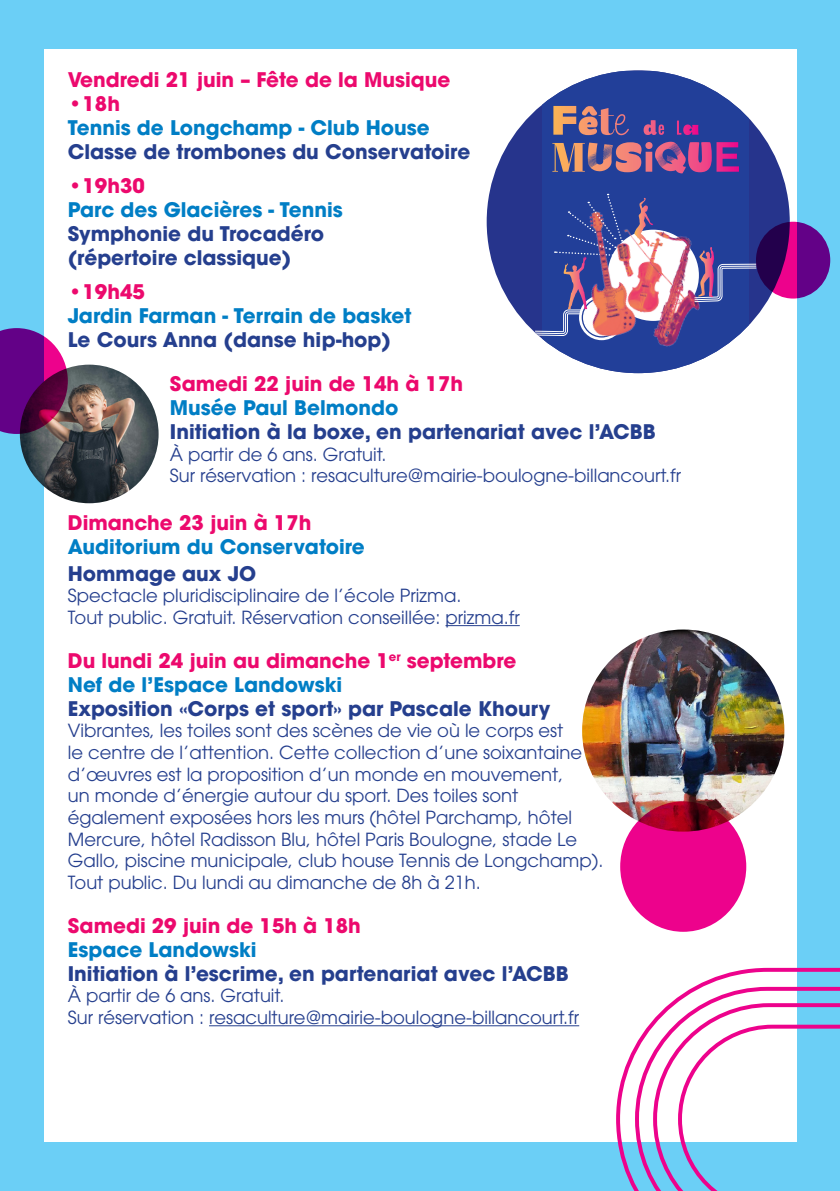
<style>
.page{position:relative;width:840px;height:1191px;background:#fff}
.page>*{position:absolute;margin:0;border:0;box-sizing:border-box;transform-origin:0 0}
.t1{font:700 20px "ITC Avant Garde Pro";color:#253f8e}
.t2{font:700 20px "ITC Avant Garde Pro";color:#007ec5}
.t3{font:700 20px "ITC Avant Garde Pro";color:#ec096d}
.t4{font:18px/21.6px "ITC Avant Garde Pro";color:#253f8e}
</style>
<div class="page">
<div style="left:0;top:0;width:839px;height:1191px;background:#6bcff6"></div>
<div style="left:44px;top:49px;width:751px;height:1093px;background:#fff"></div>
<hr style="left:445px;top:625px;width:74px;height:1px;background:#253f8e">
<hr style="left:209px;top:1025px;width:370px;height:1px;background:#253f8e">
<img style="left:20px;top:365px;width:138px;height:138px;border-radius:69px">
<svg style="left:0;top:328px;width:68px;height:106px;background:#78207b"></svg>
<div style="left:486px;top:70px;width:303px;height:303px;background:#26348c;border-radius:50%"></div>
<svg style="left:542px;top:71px;width:206px;height:302px;fill:#223f99"></svg>
<svg style="left:654px;top:143px;width:31px;height:30px"></svg>
<svg style="left:553px;top:106px;width:145px;height:29px"></svg>
<img style="left:532px;top:203px;width:150px;height:150px">
<svg style="left:634px;top:198px;width:22px;height:22px"></svg>
<img style="left:620px;top:220px;width:101px;height:137px">
<svg style="left:534px;top:194px;width:88px;height:142px"></svg>
<svg style="left:693px;top:247px;width:63px;height:55px"></svg>
<svg style="left:755px;top:222px;width:74px;height:76px;background:#6b0174"></svg>
<img style="left:581px;top:629px;width:202px;height:202px;border-radius:101px">
<svg style="left:620px;top:801px;width:125px;height:130px;background:#de027b"></svg>
<svg style="left:616px;top:968px;width:223px;height:223px"></svg>
<p class="t3" style="left:68px;top:66px;width:384px">Vendredi 21 juin – Fête de la Musique</p>
<p class="t3" style="left:68px;top:90px;width:54px">•18h</p>
<p class="t2" style="left:68px;top:114px;width:363px">Tennis de Longchamp - Club House</p>
<p class="t1" style="left:68px;top:138px;width:404px">Classe de trombones du Conservatoire</p>
<p class="t3" style="left:68px;top:172px;width:78px">•19h30</p>
<p class="t2" style="left:68px;top:196px;width:276px">Parc des Glacières - Tennis</p>
<p class="t1" style="left:68px;top:220px;width:258px">Symphonie du Trocadéro</p>
<p class="t1" style="left:68px;top:244px;width:225px">(répertoire classique)</p>
<p class="t3" style="left:68px;top:278px;width:78px">•19h45</p>
<p class="t2" style="left:68px;top:302px;width:345px">Jardin Farman - Terrain de basket</p>
<p class="t1" style="left:68px;top:326px;width:324px">Le Cours Anna (danse hip-hop)</p>
<p class="t3" style="left:170px;top:370px;width:294px">Samedi 22 juin de 14h à 17h</p>
<p class="t2" style="left:170px;top:394px;width:230px">Musée Paul Belmondo</p>
<p class="t1" style="left:170px;top:418px;width:487px">Initiation à la boxe, en partenariat avec l’ACBB</p>
<p class="t4" style="left:170px;top:443px;width:218px">À partir de 6 ans. Gratuit.</p>
<p class="t4" style="left:170px;top:464px;width:512px">Sur réservation : resaculture@mairie-boulogne-billancourt.fr</p>
<p class="t3" style="left:68px;top:509px;width:245px">Dimanche 23 juin à 17h</p>
<p class="t2" style="left:68px;top:533px;width:298px">Auditorium du Conservatoire</p>
<p class="t1" style="left:68px;top:560px;width:190px">Hommage aux JO</p>
<p class="t4" style="left:68px;top:584px;width:395px">Spectacle pluridisciplinaire de l’école Prizma.</p>
<p class="t4" style="left:68px;top:606px;width:453px">Tout public. Gratuit. Réservation conseillée: prizma.fr</p>
<p class="t3" style="left:68px;top:647px;width:450px">Du lundi 24 juin au dimanche 1<sup>er</sup> septembre</p>
<p class="t2" style="left:68px;top:671px;width:276px">Nef de l’Espace Landowski</p>
<p class="t1" style="left:68px;top:695px;width:484px">Exposition «Corps et sport» par Pascale Khoury</p>
<p class="t4" style="left:68px;top:720px;width:536px">Vibrantes, les toiles sont des scènes de vie où le corps est<br>le centre de l’attention. Cette collection d’une soixantaine d’œuvres est la proposition d’un monde en mouvement,<br>un monde d’énergie autour du sport. Des toiles sont également exposées hors les murs (hôtel Parchamp, hôtel Mercure, hôtel Radisson Blu, hôtel Paris Boulogne, stade Le Gallo, piscine municipale, club house Tennis de Longchamp).</p>
<p class="t4" style="left:68px;top:871px;width:414px">Tout public. Du lundi au dimanche de 8h à 21h.</p>
<p class="t3" style="left:68px;top:912px;width:294px">Samedi 29 juin de 15h à 18h</p>
<p class="t2" style="left:68px;top:936px;width:190px">Espace Landowski</p>
<p class="t1" style="left:68px;top:960px;width:502px">Initiation à l’escrime, en partenariat avec l’ACBB</p>
<p class="t4" style="left:68px;top:984px;width:218px">À partir de 6 ans. Gratuit.</p>
<p class="t4" style="left:68px;top:1006px;width:512px">Sur réservation : resaculture@mairie-boulogne-billancourt.fr</p>
</div>
